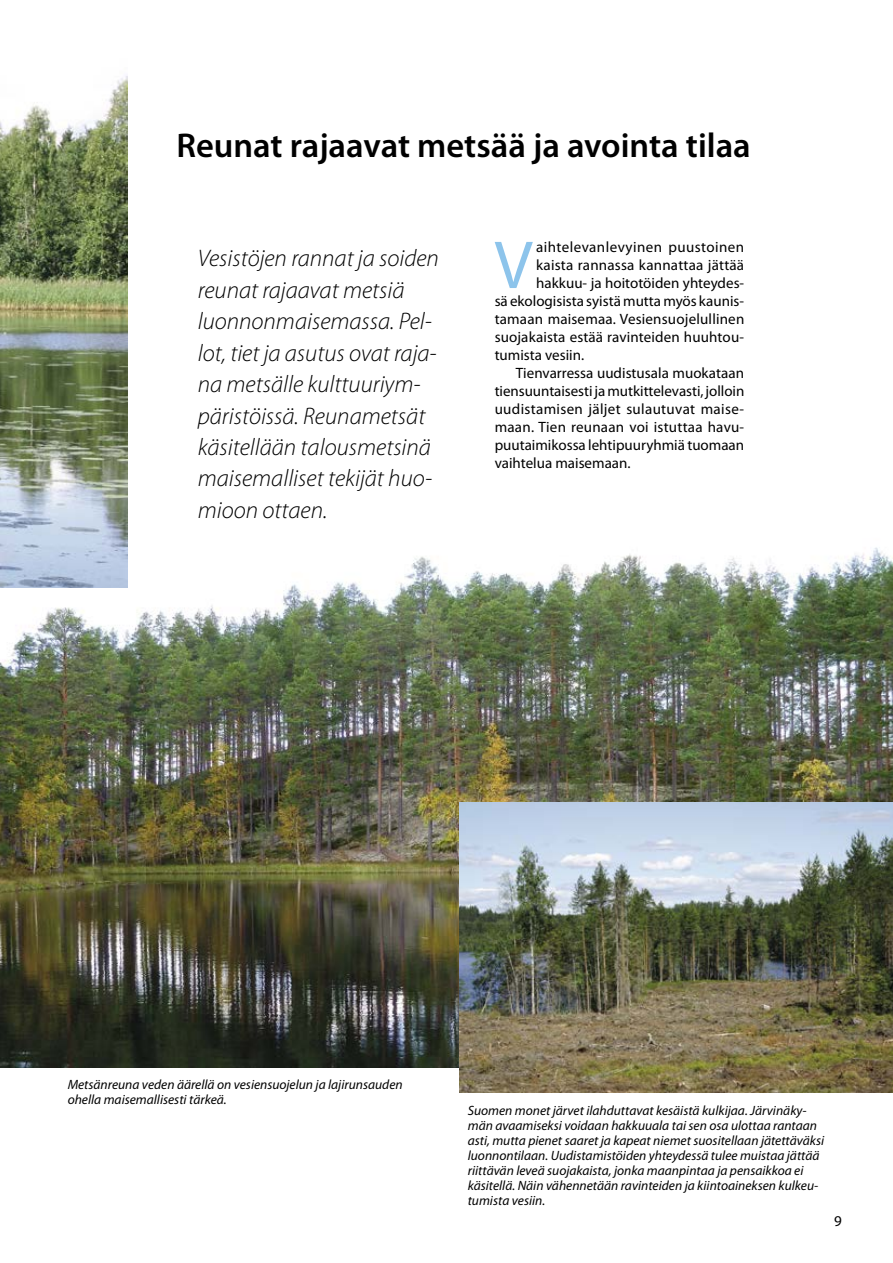
<style>
.page{position:relative;width:893px;height:1263px;background:#fff}
.page>*{position:absolute;margin:0;border:0;box-sizing:border-box;transform-origin:0 0}
.t1{font:68.4px "Myriad Pro";color:#8dc4eb}
.t2{font:600 34.5px "Myriad Pro";color:#000}
.t3{font:italic 300 24px/31.5px "Myriad Pro";color:#000}
.t4{font:15px "Myriad Pro";color:#000}
.t5{font:15px "Myriad Pro";letter-spacing:.025em;color:#000}
.t6{font:15px "Myriad Pro";letter-spacing:.02em;color:#000}
.t7{font:15px "Myriad Pro";letter-spacing:.03em;color:#000}
.t8{font:italic 13.5px/15px "Myriad Pro";color:#000}
</style>
<div class="page">
<img style="left:0;top:547px;width:893px;height:520px">
<img style="left:0;top:76px;width:128px;height:511px">
<img style="left:459px;top:803px;width:434px;height:290px">
<h2 class="t2" style="left:176px;top:126px;width:576px">Reunat rajaavat metsää ja avointa tilaa</h2>
<h3 class="t3" style="left:198px;top:243px;width:243px">Vesistöjen rannat ja soiden reunat rajaavat metsiä luonnonmaisemassa. Pel&shy;lot, tiet ja asutus ovat raja&shy;na metsälle kulttuuriym&shy;päristöissä. Reunametsät käsitellään talousmetsinä maisemalliset tekijät huo&shy;mioon ottaen.</h3>
<h1 class="t1" style="left:494px;top:228px;width:40px">V</h1>
<p class="t7" style="left:536px;top:239px;width:210px">aihtelevanlevyinen puustoinen</p>
<p class="t4" style="left:536px;top:257px;width:210px">kaista rannassa kannattaa jättää</p>
<p class="t4" style="left:536px;top:275px;width:210px">hakkuu- ja hoitotöiden yhteydes-</p>
<p class="t4" style="left:495px;top:293px;width:251px">sä ekologisista syistä mutta myös kaunis-</p>
<p class="t4" style="left:495px;top:311px;width:251px">tamaan maisemaa. Vesiensuojelullinen</p>
<p class="t4" style="left:495px;top:329px;width:251px">suojakaista estää ravinteiden huuhtou-</p>
<p class="t4" style="left:495px;top:347px;width:91px">tumista vesiin.</p>
<p class="t4" style="left:516px;top:365px;width:230px">Tienvarressa uudistusala muokataan</p>
<p class="t4" style="left:495px;top:383px;width:251px">tiensuuntaisesti ja mutkittelevasti, jolloin</p>
<p class="t5" style="left:495px;top:401px;width:251px">uudistamisen jäljet sulautuvat maise-</p>
<p class="t6" style="left:495px;top:419px;width:251px">maan. Tien reunaan voi istuttaa havu-</p>
<p class="t4" style="left:495px;top:437px;width:251px">puutaimikossa lehtipuuryhmiä tuomaan</p>
<p class="t4" style="left:495px;top:455px;width:137px">vaihtelua maisemaan.</p>
<p class="t8" style="left:68px;top:1077px;width:336px">Metsänreuna veden äärellä on vesiensuojelun ja lajirunsauden ohella maisemallisesti tärkeä.</p>
<p class="t8" style="left:468px;top:1103px;width:358px">Suomen monet järvet ilahduttavat kesäistä kulkijaa. Järvinäky&shy;män avaamiseksi voidaan hakkuuala tai sen osa ulottaa rantaan asti, mutta pienet saaret ja kapeat niemet suositellaan jätettäväksi luonnontilaan. Uudistamistöiden yhteydessä tulee muistaa jättää riittävän leveä suojakaista, jonka maanpintaa ja pensaikkoa ei käsitellä. Näin vähennetään ravinteiden ja kiintoaineksen kulkeu&shy;tumista vesiin.</p>
<p class="t4" style="left:834px;top:1213px;width:9px">9</p>
</div>
